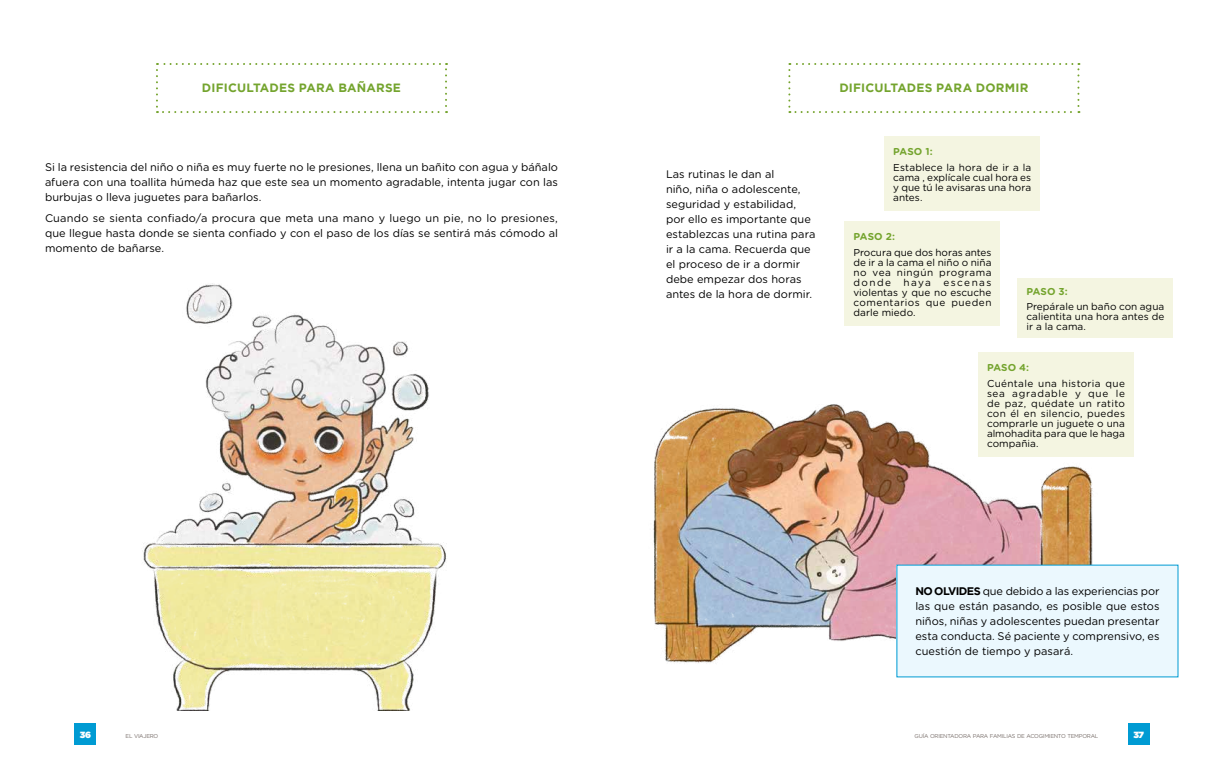
<style>
.page{position:relative;width:1224px;height:774px;background:#fff}
.page>*{position:absolute;margin:0;border:0;box-sizing:border-box;transform-origin:0 0}
.t1{font:700 12px "Gotham";letter-spacing:.015em;color:#74a42e}
.t2{font:11px/15px "Gotham Rounded";color:#000;text-align:justify}
.t3{font:10px/10px "Gotham Rounded";letter-spacing:.005em;color:#000;text-align:justify}
.t4{font:700 10px "Gotham Rounded";letter-spacing:.005em;color:#74a42e}
.t5{font:900 9px "Gotham";color:#fffefd}
.t6{font:5.6px "Gotham Rounded";letter-spacing:-.045em;color:#796f6b}
.s1{font-family:"Gotham";font-weight:700}
</style>
<div class="page">
<div style="left:74px;top:724px;width:22px;height:21px;background:#009bd3"></div>
<div style="left:1128px;top:724px;width:22px;height:21px;background:#009bd3"></div>
<svg style="left:156px;top:63px;width:291px;height:50px"></svg>
<img style="left:143px;top:283px;width:304px;height:428px">
<img style="left:653px;top:404px;width:448px;height:260px">
<svg style="left:788px;top:63px;width:291px;height:50px"></svg>
<div style="left:897px;top:565px;width:281px;height:112px;background:#ebf8fe"></div>
<div style="left:884px;top:136px;width:156px;height:75px;background:#f4f5e1"></div>
<div style="left:844px;top:221px;width:156px;height:105px;background:#f4f5e1"></div>
<div style="left:1017px;top:279px;width:156px;height:59px;background:#f4f5e1"></div>
<div style="left:978px;top:352px;width:156px;height:105px;background:#f4f5e1"></div>
<p class="t1" style="left:202px;top:81px;width:201px">DIFICULTADES PARA BAÑARSE</p>
<p class="t2" style="left:45px;top:159px;width:515px">Si la resistencia del niño o niña es muy fuerte no le presiones, llena un bañito con agua y báñalo afuera con una toallita húmeda haz que este sea un momento agradable, intenta jugar con las burbujas o lleva juguetes para bañarlos.</p>
<p class="t2" style="left:45px;top:210px;width:514px">Cuando se sienta confiado/a procura que meta una mano y luego un pie, no lo presiones, que llegue hasta donde se sienta confiado y con el paso de los días se sentirá más cómodo al momento de bañarse.</p>
<p class="t2" style="left:666px;top:166px;width:151px;text-align:left">Las rutinas le dan al<br>niño, niña o adolescente, seguridad y estabilidad, por ello es importante que establezcas una rutina para ir a la cama. Recuerda que el proceso de ir a dormir debe empezar dos horas antes de la hora de dormir.</p>
<p class="t1" style="left:839px;top:81px;width:191px">DIFICULTADES PARA DORMIR</p>
<p class="t4" style="left:893px;top:144px;width:41px">PASO 1:</p>
<p class="t3" style="left:893px;top:162px;width:140px">Establece la hora de ir a la cama , explícale cual hora es y que tú le avisaras una hora antes.</p>
<p class="t4" style="left:854px;top:229px;width:43px">PASO 2:</p>
<p class="t3" style="left:854px;top:247px;width:140px">Procura que dos horas antes de ir a la cama el niño o niña no vea ningún programa donde haya escenas violentas y que no escuche comentarios que pueden darle miedo.</p>
<p class="t4" style="left:1026px;top:284px;width:43px">PASO 3:</p>
<p class="t3" style="left:1026px;top:301px;width:139px">Prepárale un baño con agua calientita una hora antes de ir a la cama.</p>
<p class="t4" style="left:987px;top:360px;width:44px">PASO 4:</p>
<p class="t3" style="left:987px;top:378px;width:140px">Cuéntale una historia que sea agradable y que le de paz, quédate un ratito con él en silencio, puedes comprarle un juguete o una almohadita para que le haga compañia.</p>
<p class="t2" style="left:915px;top:584px;width:246px"><span class="s1">NO OLVIDES</span> que debido a las experiencias por las que están pasando, es posible que estos niños, niñas y adolescentes puedan presentar esta conducta. Sé paciente y comprensivo, es cuestión de tiempo y pasará.</p>
<p class="t5" style="left:80px;top:728px;width:13px">36</p>
<p class="t6" style="left:126px;top:732px;width:34px">EL VIAJERO</p>
<p class="t6" style="left:915px;top:732px;width:185px">GUÍA ORIENTADORA PARA FAMILIAS DE ACOGIMIENTO TEMPORAL</p>
<p class="t5" style="left:1133px;top:728px;width:12px">37</p>
</div>
